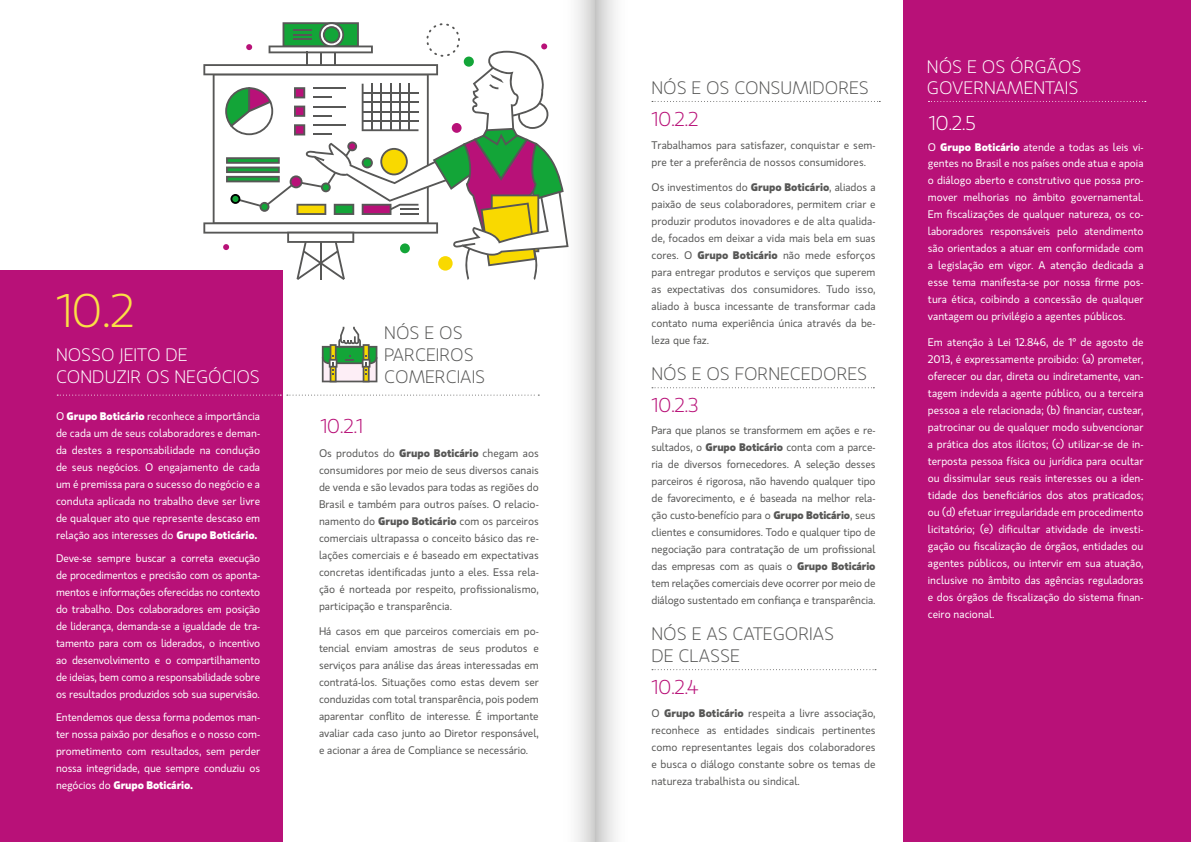
<style>
.page{position:relative;width:1191px;height:842px;background:#fff}
.page>*{position:absolute;margin:0;border:0;box-sizing:border-box;transform-origin:0 0}
.t1{font:300 47px "Gloriola Std";color:#fbe045}
.t2{font:300 20px "Gloriola Std";letter-spacing:-.02em;color:#b81178}
.t3{font:300 20px "Gloriola Std";color:#fff}
.t4{font:300 18px/21.6px "Gloriola Std";color:#575756}
.t5{font:300 18px/21.6px "Gloriola Std";color:#fff}
.t6{font:11px/17px "Gloriola Std";color:#fff;text-align:justify}
.t7{font:11px/17px "Gloriola Std";color:#575756;text-align:justify}
.s1{font-weight:700}
</style>
<div class="page">
<div style="left:903px;top:0;width:288px;height:842px;background:#b81178"></div>
<svg style="left:652px;top:387px;width:222px;height:1px"></svg>
<svg style="left:928px;top:101px;width:217px;height:1px"></svg>
<svg style="left:652px;top:669px;width:224px;height:1px"></svg>
<svg style="left:652px;top:101px;width:228px;height:1px"></svg>
<svg style="left:203px;top:22px;width:343px;height:93px"></svg>
<svg style="left:199px;top:115px;width:347px;height:165px"></svg>
<div style="left:0;top:271px;width:282px;height:571px;background:#b81178"></div>
<svg style="left:322px;top:327px;width:55px;height:55px"></svg>
<svg style="left:57px;top:395px;width:224px;height:1px"></svg>
<svg style="left:287px;top:395px;width:252px;height:1px"></svg>
<img style="left:546px;top:0;width:70px;height:841px">
<h1 class="t1" style="left:56px;top:279px;width:80px">10.2</h1>
<h3 class="t5" style="left:56px;top:344px;width:205px">NOSSO JEITO DE<br>CONDUZIR OS NEGÓCIOS</h3>
<p class="t6" style="left:56px;top:408px;width:206px">O <span class="s1">Grupo Boticário</span> reconhece a importância de cada um de seus colaboradores e deman&shy;da destes a responsabilidade na condução de seus negócios. O engajamento de cada um é premissa para o sucesso do negócio e a conduta aplicada no trabalho deve ser livre de qualquer ato que represente descaso em relação aos interesses do <span class="s1">Grupo Boticário.</span></p>
<p class="t6" style="left:56px;top:549px;width:206px">Deve-se sempre buscar a correta execução de procedimentos e precisão com os aponta&shy;mentos e informações oferecidas no contexto do trabalho. Dos colaboradores em posição de liderança, demanda-se a igualdade de tra&shy;tamento para com os liderados, o incentivo ao desenvolvimento e o compartilhamento de ideias, bem como a responsabilidade sobre os resultados produzidos sob sua supervisão.</p>
<p class="t6" style="left:56px;top:708px;width:206px">Entendemos que dessa forma podemos man&shy;ter nossa paixão por desafios e o nosso com&shy;prometimento com resultados, sem perder nossa integridade, que sempre conduziu os negócios do <span class="s1">Grupo Boticário.</span></p>
<h2 class="t2" style="left:320px;top:413px;width:44px">10.2.1</h2>
<h3 class="t4" style="left:384px;top:322px;width:102px">NÓS E OS<br>PARCEIROS<br>COMERCIAIS</h3>
<p class="t7" style="left:319px;top:444px;width:221px">Os produtos do <span class="s1">Grupo Boticário</span> chegam aos consumidores por meio de seus diversos canais de venda e são levados para todas as regiões do Brasil e também para outros países. O relacio&shy;namento do <span class="s1">Grupo Boticário</span> com os parceiros comerciais ultrapassa o conceito básico das re&shy;lações comerciais e é baseado em expectativas concretas identificadas junto a eles. Essa rela&shy;ção é norteada por respeito, profissionalismo, participação e transparência.</p>
<p class="t7" style="left:319px;top:622px;width:221px">Há casos em que parceiros comerciais em po&shy;tencial enviam amostras de seus produtos e serviços para análise das áreas interessadas em contratá-los. Situações como estas devem ser conduzidas com total transparência, pois podem aparentar conflito de interesse. É importante avaliar cada caso junto ao Diretor responsável, e acionar a área de Compliance se necessário.</p>
<h3 class="t4" style="left:651px;top:77px;width:219px">NÓS E OS CONSUMIDORES</h3>
<h2 class="t2" style="left:651px;top:106px;width:49px">10.2.2</h2>
<p class="t7" style="left:651px;top:136px;width:225px">Trabalhamos para satisfazer, conquistar e sem&shy;pre ter a preferência de nossos consumidores.</p>
<p class="t7" style="left:651px;top:179px;width:225px">Os investimentos do <span class="s1">Grupo Boticário</span>, aliados a paixão de seus colaboradores, permitem criar e produzir produtos inovadores e de alta qualida&shy;de, focados em deixar a vida mais bela em suas cores. O <span class="s1">Grupo Boticário</span> não mede esforços para entregar produtos e serviços que superem as expectativas dos consumidores. Tudo isso, aliado à busca incessante de transformar cada contato numa experiência única através da be&shy;leza que faz.</p>
<h3 class="t4" style="left:651px;top:363px;width:217px">NÓS E OS FORNECEDORES</h3>
<h2 class="t2" style="left:651px;top:392px;width:49px">10.2.3</h2>
<p class="t7" style="left:651px;top:422px;width:225px">Para que planos se transformem em ações e re&shy;sultados, o <span class="s1">Grupo Boticário</span> conta com a parce&shy;ria de diversos fornecedores. A seleção desses parceiros é rigorosa, não havendo qualquer tipo de favorecimento, e é baseada na melhor rela&shy;ção custo-benefício para o <span class="s1">Grupo Boticário</span>, seus clientes e consumidores. Todo e qualquer tipo de negociação para contratação de um profissional das empresas com as quais o <span class="s1">Grupo Boticário </span>tem relações comerciais deve ocorrer por meio de diálogo sustentado em confiança e transparência.</p>
<h3 class="t4" style="left:651px;top:623px;width:184px">NÓS E AS CATEGORIAS<br>DE CLASSE</h3>
<h2 class="t2" style="left:651px;top:674px;width:49px">10.2.4</h2>
<p class="t7" style="left:651px;top:705px;width:225px">O <span class="s1">Grupo Boticário</span> respeita a livre associação, reconhece as entidades sindicais pertinentes como representantes legais dos colaboradores e busca o diálogo constante sobre os temas de natureza trabalhista ou sindical.</p>
<h3 class="t5" style="left:927px;top:55px;width:156px">NÓS E OS ÓRGÃOS<br>GOVERNAMENTAIS</h3>
<h2 class="t3" style="left:928px;top:109px;width:48px">10.2.5</h2>
<p class="t6" style="left:928px;top:138px;width:217px">O <span class="s1">Grupo Boticário</span> atende a todas as leis vi&shy;gentes no Brasil e nos países onde atua e apoia o diálogo aberto e construtivo que possa pro&shy;mover melhorias no âmbito governamental.<br>Em fiscalizações de qualquer natureza, os co&shy;laboradores responsáveis pelo atendimento são orientados a atuar em conformidade com a legislação em vigor. A atenção dedicada a esse tema manifesta-se por nossa firme pos&shy;tura ética, coibindo a concessão de qualquer vantagem ou privilégio a agentes públicos.</p>
<p class="t6" style="left:928px;top:333px;width:217px">Em atenção à Lei 12.846, de 1º de agosto de 2013, é expressamente proibido: (a) prometer, oferecer ou dar, direta ou indiretamente, van&shy;tagem indevida a agente público, ou a terceira pessoa a ele relacionada; (b) financiar, custear, patrocinar ou de qualquer modo subvencionar a prática dos atos ilícitos; (c) utilizar-se de in&shy;terposta pessoa física ou jurídica para ocultar ou dissimular seus reais interesses ou a iden&shy;tidade dos beneficiários dos atos praticados; ou (d) efetuar irregularidade em procedimento licitatório; (e) dificultar atividade de investi&shy;gação ou fiscalização de órgãos, entidades ou agentes públicos, ou intervir em sua atuação, inclusive no âmbito das agências reguladoras e dos órgãos de fiscalização do sistema finan&shy;ceiro nacional.</p>
</div>
